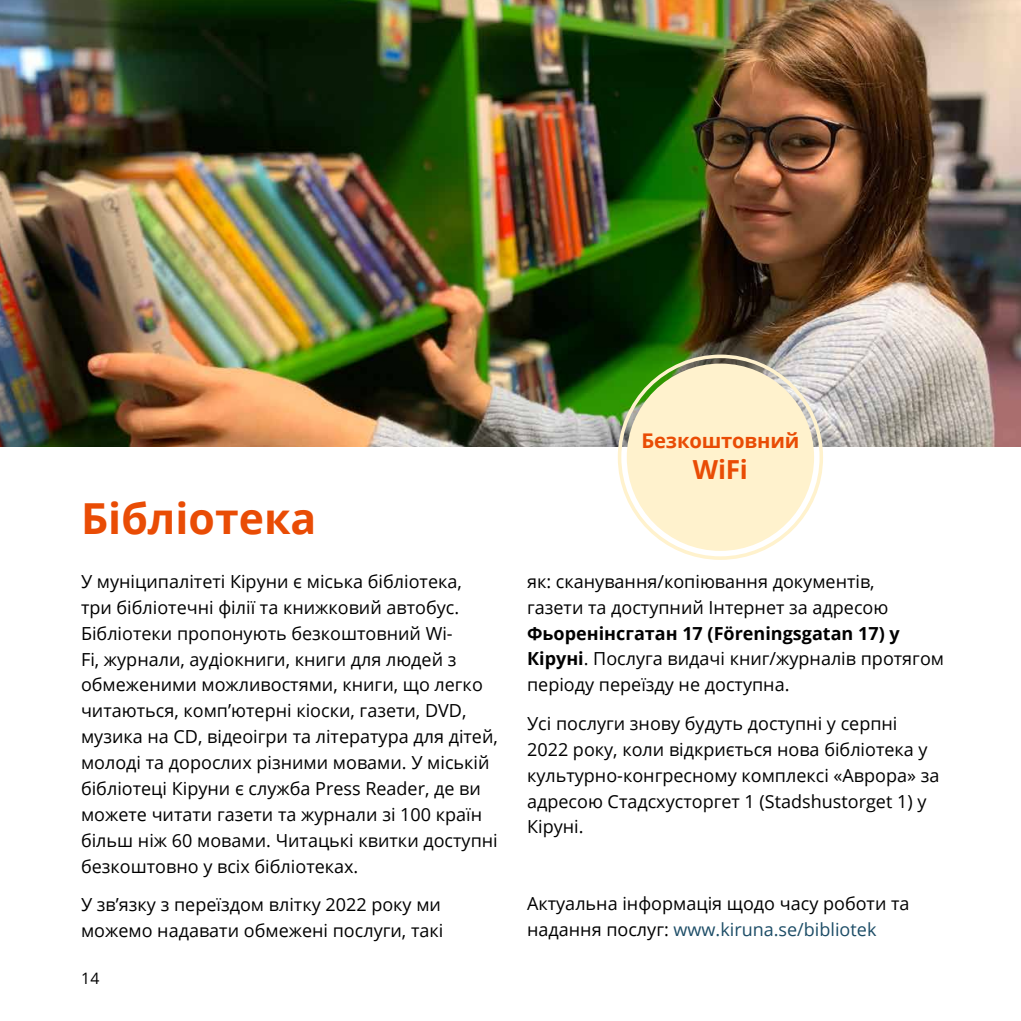
<style>
.page{position:relative;width:1021px;height:1021px;background:#fff}
.page>*{position:absolute;margin:0;border:0;box-sizing:border-box;transform-origin:0 0}
.t1{font:700 42.75px "Open Sans";color:#e94c05}
.t2{font:700 26.32px "Open Sans";color:#e94c05}
.t3{font:700 20.25px "Open Sans";letter-spacing:-.01em;color:#e94c05}
.t4{font:18px/25.9px "Open Sans";color:#000}
.t5{font:15.75px "Open Sans";color:#000}
.s1{font-weight:700}
.s2{color:#1d4d67}
</style>
<div class="page">
<img style="left:0;top:0;width:1020px;height:447px">
<div style="left:626px;top:363px;width:188px;height:188px;background:#fff2cd;border-radius:50%"></div>
<div style="left:617px;top:354px;width:206px;height:206px;border:4px solid #fff2cd;border-radius:50%"></div>
<h1 class="t1" style="left:81px;top:488px;width:237px">Бібліотека</h1>
<p class="t4" style="left:81px;top:568px;width:418px">У муніципалітеті Кіруни є міська бібліотека,<br>три бібліотечні філії та книжковий автобус.<br>Бібліотеки пропонують безкоштовний Wi-<br>Fi, журнали, аудіокниги, книги для людей з обмеженими можливостями, книги, що легко читаються, комп’ютерні кіоски, газети, DVD, музика на CD, відеоігри та література для дітей, молоді та дорослих різними мовами. У міській бібліотеці Кіруни є служба Press Reader, де ви можете читати газети та журнали зі 100 країн більш ніж 60 мовами. Читацькі квитки доступні безкоштовно у всіх бібліотеках.</p>
<p class="t4" style="left:81px;top:891px;width:364px">У зв’язку з переїздом влітку 2022 року ми можемо надавати обмежені послуги, такі</p>
<p class="t5" style="left:81px;top:967px;width:20px">14</p>
<p class="t3" style="left:641px;top:426px;width:159px">Безкоштовний</p>
<h2 class="t2" style="left:693px;top:451px;width:56px">WiFi</h2>
<p class="t4" style="left:527px;top:568px;width:363px">як: сканування/копіювання документів, газети та доступний Інтернет за адресою</p>
<p class="t4" style="left:527px;top:619px;width:418px"><span class="s1">Фьоренінсгатан 17 (Föreningsgatan 17) у<br>Кіруні</span>. Послуга видачі книг/журналів протягом періоду переїзду не доступна.</p>
<p class="t4" style="left:527px;top:710px;width:414px">Усі послуги знову будуть доступні у серпні 2022 року, коли відкриється нова бібліотека у культурно-конгресному комплексі «Аврора» за адресою Стадсхусторгет 1 (Stadshustorget 1) у Кіруні.</p>
<p class="t4" style="left:527px;top:890px;width:384px">Актуальна інформація щодо часу роботи та надання послуг: <span class="s2">www.kiruna.se/bibliotek</span></p>
</div>
